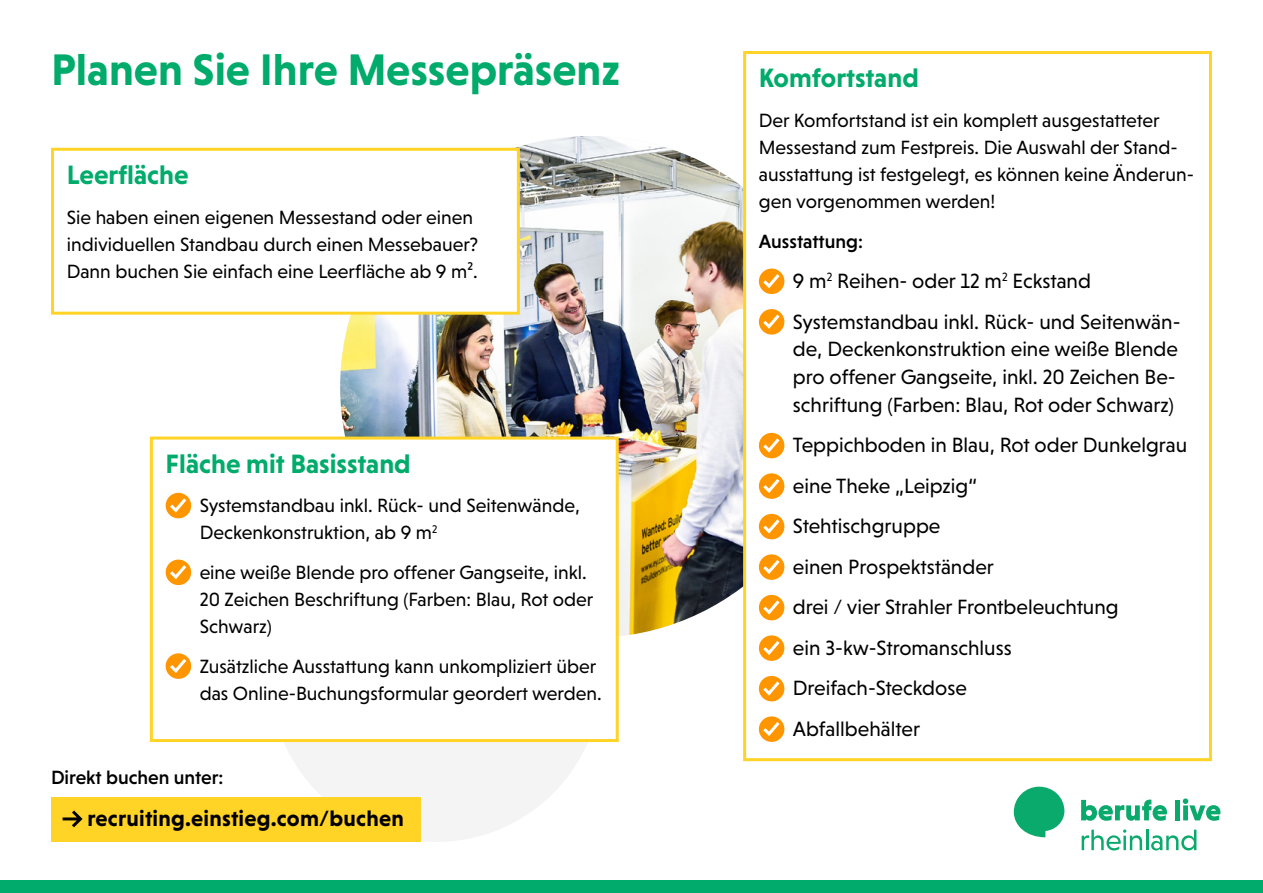
<style>
.page{position:relative;width:1263px;height:893px;background:#fff}
.page>*{position:absolute;margin:0;border:0;box-sizing:border-box;transform-origin:0 0}
.t1{font:700 45px "Niveau Grotesk";color:#00ab6b}
.t2{font:700 27px "Niveau Grotesk";color:#00ab6b}
.t3{font:700 22.5px "Niveau Grotesk";letter-spacing:.01em;color:#000}
.t4{font:21px/40.5px "Niveau Grotesk";color:#000}
.t5{font:19.5px/27px "Niveau Grotesk";color:#000}
.t6{font:500 19.5px "Niveau Grotesk";color:#000}
</style>
<div class="page">
<div style="left:0;top:880px;width:1263px;height:13px;background:#00ab6b"></div>
<svg style="left:1081px;top:800px;width:86px;height:21px"></svg>
<div style="left:1175px;top:800px;width:5px;height:20px;background:#0aa96c"></div>
<svg style="left:1183px;top:798px;width:37px;height:23px"></svg>
<svg style="left:1082px;top:829px;width:60px;height:21px"></svg>
<hr style="left:1146px;top:830px;width:2px;height:20px;background:#0aa96c">
<svg style="left:1151px;top:830px;width:45px;height:20px"></svg>
<svg style="left:1014px;top:787px;width:50px;height:50px"></svg>
<div style="left:270px;top:510px;width:332px;height:332px;background:#f4f4f4;border-radius:50%"></div>
<img style="left:340px;top:136px;width:502px;height:502px;border-radius:251px">
<div style="left:53px;top:149px;width:465px;height:164px;background:#fff"></div>
<div style="left:51px;top:148px;width:469px;height:167px;border:3px solid #ffd426"></div>
<div style="left:151px;top:438px;width:466px;height:302px;background:#fff"></div>
<svg style="left:166px;top:493px;width:25px;height:25px"></svg>
<svg style="left:166px;top:560px;width:25px;height:25px"></svg>
<svg style="left:166px;top:653px;width:25px;height:26px"></svg>
<div style="left:150px;top:437px;width:469px;height:305px;border:3px solid #ffd426"></div>
<div style="left:745px;top:53px;width:465px;height:707px;background:#fff"></div>
<svg style="left:759px;top:269px;width:25px;height:25px"></svg>
<svg style="left:759px;top:309px;width:25px;height:26px"></svg>
<svg style="left:759px;top:433px;width:25px;height:25px"></svg>
<svg style="left:759px;top:473px;width:25px;height:26px"></svg>
<svg style="left:759px;top:514px;width:25px;height:25px"></svg>
<svg style="left:759px;top:554px;width:25px;height:26px"></svg>
<svg style="left:759px;top:595px;width:25px;height:25px"></svg>
<svg style="left:759px;top:635px;width:25px;height:26px"></svg>
<svg style="left:759px;top:676px;width:25px;height:25px"></svg>
<svg style="left:759px;top:716px;width:25px;height:26px"></svg>
<div style="left:743px;top:51px;width:469px;height:710px;border:3px solid #ffd426"></div>
<div style="left:51px;top:797px;width:370px;height:45px;background:#ffd426"></div>
<svg style="left:63px;top:810px;width:20px;height:17px"></svg>
<h1 class="t1" style="left:51px;top:48px;width:571px">Planen Sie Ihre Messepräsenz</h1>
<h2 class="t2" style="left:67px;top:162px;width:123px">Leerfläche</h2>
<p class="t5" style="left:67px;top:204px;width:413px">Sie haben einen eigenen Messestand oder einen individuellen Standbau durch einen Messebauer?<br>Dann buchen Sie einfach eine Leerfläche ab 9 m².</p>
<h2 class="t2" style="left:166px;top:450px;width:247px">Fläche mit Basisstand</h2>
<p class="t5" style="left:200px;top:492px;width:382px">Systemstandbau inkl. Rück- und Seitenwände,<br>Deckenkonstruktion, ab 9 m<sup>2</sup></p>
<p class="t5" style="left:200px;top:559px;width:395px">eine weiße Blende pro offener Gangseite, inkl.<br>20 Zeichen Beschriftung (Farben: Blau, Rot oder<br>Schwarz)</p>
<p class="t5" style="left:200px;top:653px;width:403px">Zusätzliche Ausstattung kann unkompliziert über das Online-Buchungsformular geordert werden.</p>
<p class="t6" style="left:51px;top:768px;width:174px">Direkt buchen unter:</p>
<p class="t3" style="left:87px;top:807px;width:318px">recruiting.einstieg.com/buchen</p>
<h2 class="t2" style="left:759px;top:65px;width:161px">Komfortstand</h2>
<p class="t5" style="left:759px;top:107px;width:437px">Der Komfortstand ist ein komplett ausgestatteter Messestand zum Festpreis. Die Auswahl der Stand&shy;ausstattung ist festgelegt, es können keine Änderun&shy;gen vorgenommen werden!</p>
<p class="t6" style="left:759px;top:232px;width:106px">Ausstattung:</p>
<p class="t4" style="left:793px;top:261px;width:389px">9 m<sup>2</sup> Reihen- oder 12 m<sup>2</sup> Eckstand<br>Systemstandbau inkl. Rück- und Seitenwän-</p>
<p class="t4" style="left:793px;top:336px;width:386px;line-height:27.8px;text-align:justify">de, Deckenkonstruktion eine weiße Blende pro offener Gangseite, inkl. 20 Zeichen Be&shy;schriftung (Farben: Blau, Rot oder Schwarz)</p>
<p class="t4" style="left:793px;top:425px;width:396px">Teppichboden in Blau, Rot oder Dunkelgrau eine Theke „Leipzig“<br>Stehtischgruppe<br>einen Prospektständer<br>drei / vier Strahler Frontbeleuchtung<br>ein 3-kw-Stromanschluss<br>Dreifach-Steckdose<br>Abfallbehälter</p>
</div>
